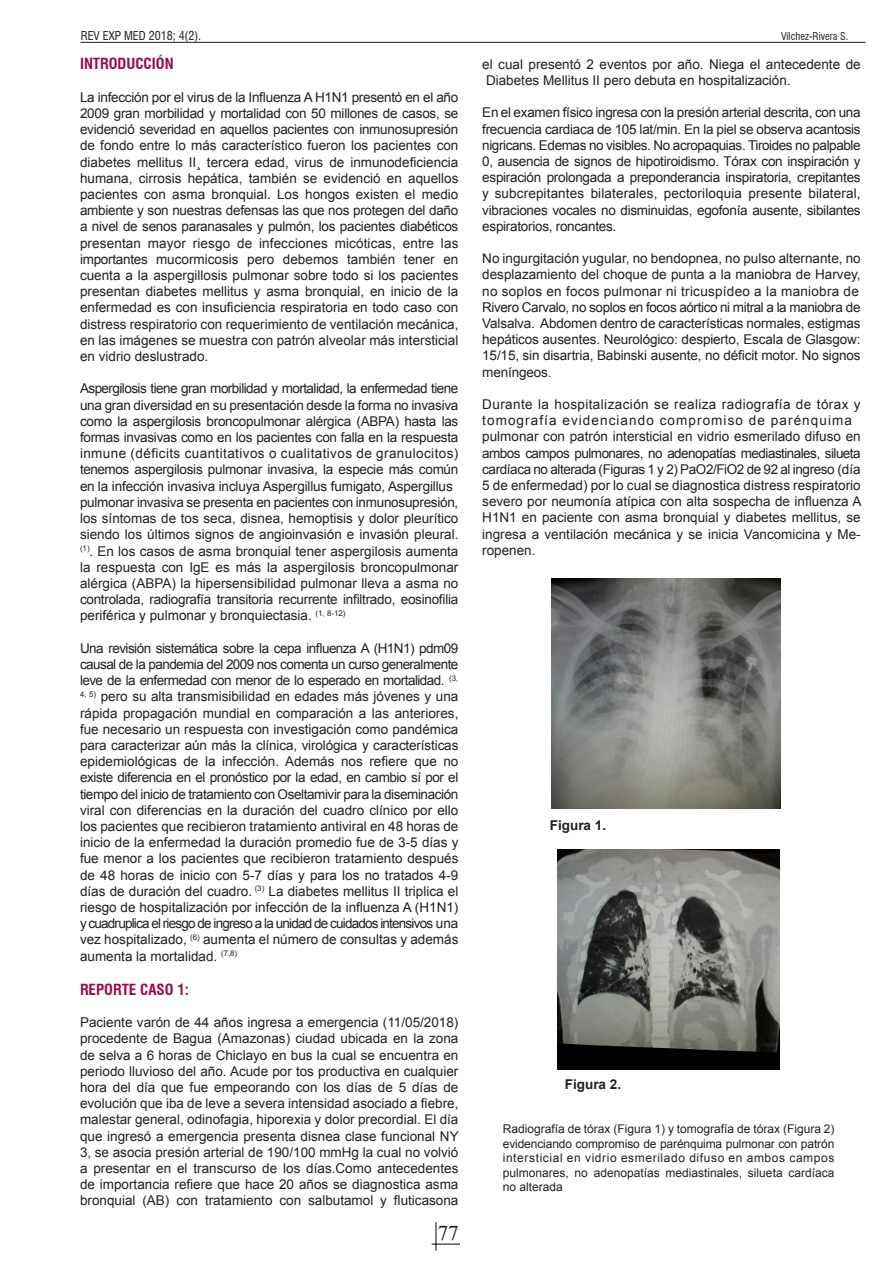
<style>
.page{position:relative;width:893px;height:1263px;background:#fff}
.page>*{position:absolute;margin:0;border:0;box-sizing:border-box;transform-origin:0 0}
.t1{font:21px "Times New Roman";color:#231f20}
.t2{font:700 condensed 15px "Swiss 721 BT";color:#960a4b}
.t3{font:13.5px/16.2px "Arial";color:#231f20;text-align:justify}
.t4{font:13.5px/16.2px "Arial";letter-spacing:.03em;color:#231f20}
.t5{font:13.5px/16.2px "Arial";letter-spacing:-.02em;color:#231f20}
.t6{font:700 13.5px "Arial";color:#231f20}
.t7{font:12px/14.4px "Arial";color:#231f20;text-align:justify}
.t8{font:condensed 12px "Swiss 721 BT";color:#231f20}
.t9{font:condensed 10.5px "Swiss 721 BT";color:#231f20}
</style>
<div class="page">
<svg style="left:432px;top:1222px;width:28px;height:28px"></svg>
<img style="left:551px;top:579px;width:230px;height:230px">
<img style="left:557px;top:849px;width:222px;height:220px">
<hr style="left:81px;top:42px;width:784px;height:1px;background:#231f20">
<p class="t8" style="left:81px;top:28px;width:122px">REV EXP MED 2018; 4(2).</p>
<p class="t9" style="left:781px;top:30px;width:69px">Vílchez-Rivera S.</p>
<p class="t2" style="left:80px;top:55px;width:95px">INTRODUCCIÓN</p>
<p class="t3" style="left:80px;top:89px;width:380px">La infección por el virus de la Influenza A H1N1 presentó en el año 2009 gran morbilidad y mortalidad con 50 millones de casos, se evidenció severidad en aquellos pacientes con inmunosupresión de fondo entre lo más característico fueron los pacientes con diabetes mellitus II¸ tercera edad, virus de inmunodeficiencia humana, cirrosis hepática, también se evidenció en aquellos pacientes con asma bronquial. Los hongos existen el medio ambiente y son nuestras defensas las que nos protegen del daño a nivel de senos paranasales y pulmón, los pacientes diabéticos presentan mayor riesgo de infecciones micóticas, entre las</p>
<p class="t3" style="left:80px;top:251px;width:380px">importantes mucormicosis pero debemos también tener en cuenta a la aspergillosis pulmonar sobre todo si los pacientes presentan diabetes mellitus y asma bronquial, en inicio de la enfermedad es con insuficiencia respiratoria en todo caso con distress respiratorio con requerimiento de ventilación mecánica, en las imágenes se muestra con patrón alveolar más intersticial en vidrio deslustrado.</p>
<p class="t3" style="left:80px;top:381px;width:380px">Aspergilosis tiene gran morbilidad y mortalidad, la enfermedad tiene una gran diversidad en su presentación desde la forma no invasiva como la aspergilosis broncopulmonar alérgica (ABPA) hasta las formas invasivas como en los pacientes con falla en la respuesta inmune (déficits cuantitativos o cualitativos de granulocitos)</p>
<p class="t3" style="left:80px;top:462px;width:380px">tenemos aspergilosis pulmonar invasiva, la especie más común en la infección invasiva incluya Aspergillus fumigato, Aspergillus</p>
<p class="t3" style="left:80px;top:494px;width:380px">pulmonar invasiva se presenta en pacientes con inmunosupresión, los síntomas de tos seca, disnea, hemoptisis y dolor pleurítico siendo los últimos signos de angioinvasión e invasión pleural. <sup>(1)</sup>. En los casos de asma bronquial tener aspergilosis aumenta la respuesta con IgE es más la aspergilosis broncopulmonar alérgica (ABPA) la hipersensibilidad pulmonar lleva a asma no controlada, radiografía transitoria recurrente infiltrado, eosinofilia periférica y pulmonar y bronquiectasia. <sup>(1,</sup> <sup>8-12)</sup></p>
<p class="t3" style="left:80px;top:640px;width:380px">Una revisión sistemática sobre la cepa influenza A (H1N1) pdm09 causal de la pandemia del 2009 nos comenta un curso generalmente leve de la enfermedad con menor de lo esperado en mortalidad. <sup>(3, 4,</sup> <sup>5)</sup> pero su alta transmisibilidad en edades más jóvenes y una rápida propagación mundial en comparación a las anteriores, fue necesario un respuesta con investigación como pandémica para caracterizar aún más la clínica, virológica y características epidemiológicas de la infección. Además nos refiere que no existe diferencia en el pronóstico por la edad, en cambio sí por el tiempo del inicio de tratamiento con Oseltamivir para la diseminación viral con diferencias en la duración del cuadro clínico por ello los pacientes que recibieron tratamiento antiviral en 48 horas de inicio de la enfermedad la duración promedio fue de 3-5 días y fue menor a los pacientes que recibieron tratamiento después de 48 horas de inicio con 5-7 días y para los no tratados 4-9 días de duración del cuadro. <sup>(3)</sup> La diabetes mellitus II triplica el riesgo de hospitalización por infección de la influenza A (H1N1) y cuadruplica el riesgo de ingreso a la unidad de cuidados intensivos una vez hospitalizado, <sup>(6)</sup> aumenta el número de consultas y además aumenta la mortalidad. <sup>(7,8)</sup></p>
<p class="t2" style="left:80px;top:980px;width:110px">REPORTE CASO 1:</p>
<p class="t3" style="left:80px;top:1014px;width:380px">Paciente varón de 44 años ingresa a emergencia (11/05/2018) procedente de Bagua (Amazonas) ciudad ubicada en la zona de selva a 6 horas de Chiclayo en bus la cual se encuentra en periodo lluvioso del año. Acude por tos productiva en cualquier hora del día que fue empeorando con los días de 5 días de evolución que iba de leve a severa intensidad asociado a fiebre, malestar general, odinofagia, hiporexia y dolor precordial. El día que ingresó a emergencia presenta disnea clase funcional NY 3, se asocia presión arterial de 190/100 mmHg la cual no volvió a presentar en el transcurso de los días.Como antecedentes de importancia refiere que hace 20 años se diagnostica asma</p>
<p class="t3" style="left:80px;top:1193px;width:380px">bronquial (AB) con tratamiento con salbutamol y fluticasona</p>
<p class="t1" style="left:438px;top:1219px;width:22px">77</p>
<p class="t3" style="left:482px;top:56px;width:380px">el cual presentó 2 eventos por año. Niega el antecedente de</p>
<p class="t3" style="left:486px;top:72px;width:306px">Diabetes Mellitus II pero debuta en hospitalización.</p>
<p class="t3" style="left:482px;top:105px;width:380px">En el examen físico ingresa con la presión arterial descrita, con una frecuencia cardiaca de 105 lat/min. En la piel se observa acantosis nigricans. Edemas no visibles. No acropaquias. Tiroides no palpable 0, ausencia de signos de hipotiroidismo. Tórax con inspiración y espiración prolongada a preponderancia inspiratoria, crepitantes y subcrepitantes bilaterales, pectoriloquia presente bilateral,</p>
<p class="t5" style="left:482px;top:202px;width:380px">vibraciones vocales no disminuidas, egofonía ausente, sibilantes espiratorios, roncantes.</p>
<p class="t3" style="left:482px;top:250px;width:380px">No ingurgitación yugular, no bendopnea, no pulso alternante, no desplazamiento del choque de punta a la maniobra de Harvey, no soplos en focos pulmonar ni tricuspídeo a la maniobra de</p>
<p class="t3" style="left:482px;top:299px;width:380px">Rivero Carvalo, no soplos en focos aórtico ni mitral a la maniobra de Valsalva. Abdomen dentro de características normales, estigmas hepáticos ausentes. Neurológico: despierto, Escala de Glasgow:<br>15/15, sin disartria, Babinski ausente, no déficit motor. No signos meníngeos.</p>
<p class="t4" style="left:482px;top:396px;width:380px">Durante la hospitalización se realiza radiografía de tórax y tomografía evidenciando compromiso de parénquima</p>
<p class="t3" style="left:482px;top:429px;width:381px">pulmonar con patrón intersticial en vidrio esmerilado difuso en ambos campos pulmonares, no adenopatías mediastinales, silueta cardíaca no alterada (Figuras 1 y 2) PaO2/FiO2 de 92 al ingreso (día 5 de enfermedad) por lo cual se diagnostica distress respiratorio severo por neumonía atípica con alta sospecha de influenza A H1N1 en paciente con asma bronquial y diabetes mellitus, se ingresa a ventilación mecánica y se inicia Vancomicina y Me&shy;ropenen.</p>
<p class="t6" style="left:550px;top:816px;width:58px">Figura 1.</p>
<p class="t6" style="left:565px;top:1076px;width:58px">Figura 2.</p>
<p class="t7" style="left:503px;top:1122px;width:333px">Radiografía de tórax (Figura 1) y tomografía de tórax (Figura 2) evidenciando compromiso de parénquima pulmonar con patrón intersticial en vidrio esmerilado difuso en ambos campos</p>
<p class="t7" style="left:503px;top:1165px;width:333px">pulmonares, no adenopatías mediastinales, silueta cardíaca no alterada</p>
</div>
